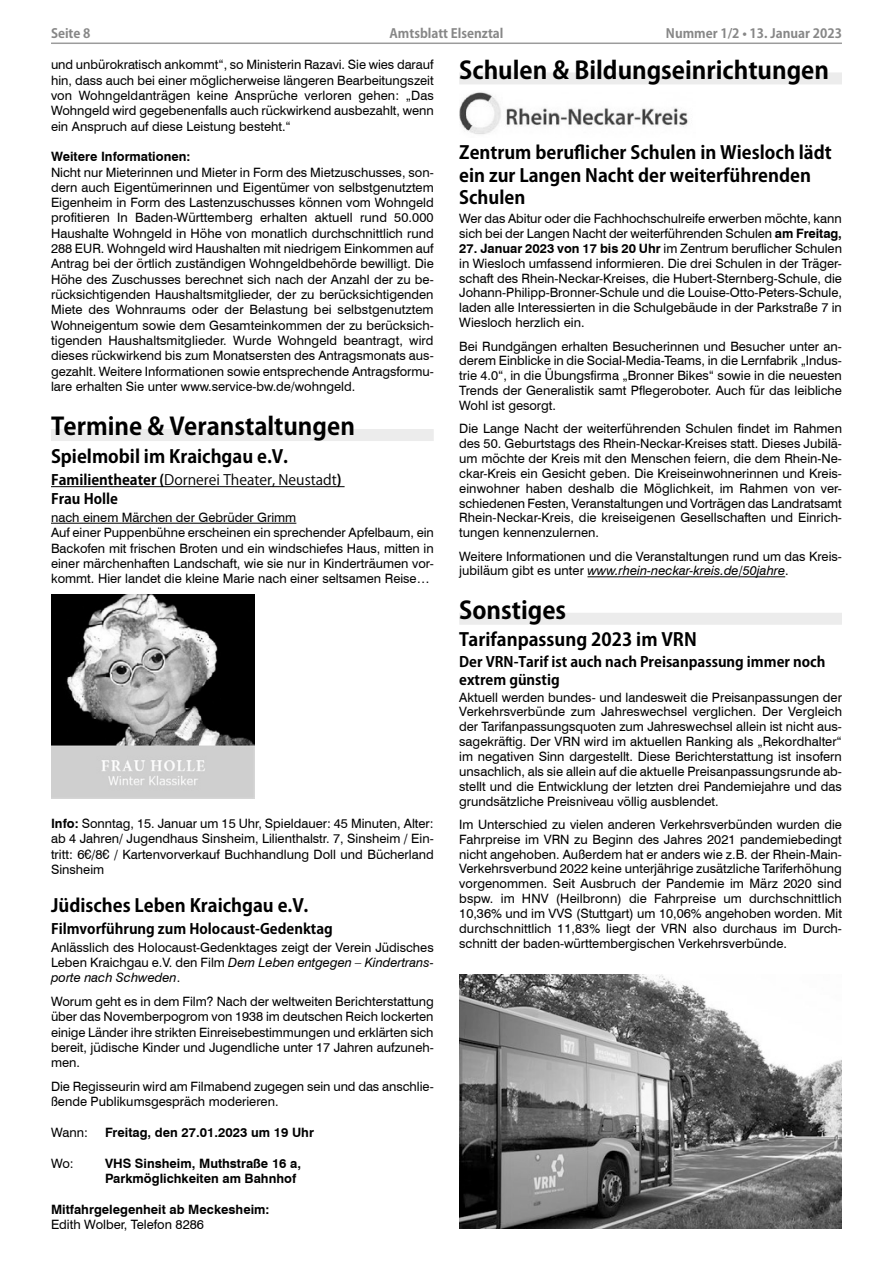
<style>
.page{position:relative;width:893px;height:1263px;background:#fff}
.page>*{position:absolute;margin:0;border:0;box-sizing:border-box;transform-origin:0 0}
.Überschrift_1_Kozuka{font:700 24px "Koz Go Pro";color:#000}
.Überschrift2_Kozuka{font:700 18px/22.5px "Koz Go Pro";color:#000}
.Überschrift_3_Kozuka{font:700 14.25px/17.2px "Koz Go Pro";color:#000}
.Überschrift_3_Kozuka-2{font:14.25px "Koz Go Pro";color:#000}
.Fließtext_8_5{font:12.9px/14.9px "Swiss 721 BT";color:#000;text-align:justify}
.Fließtext_8_5-2{font:700 12.9px "Swiss 721 BT";color:#000}
.t1{font:700 12.75px "Koz Go Pro";color:#878787}
.s1{font-weight:700}
.s2{font-style:italic}
</style>
<div class="page">
<hr style="left:51px;top:43px;width:791px;height:1px;background:#9c9c9c">
<div style="left:51px;top:429px;width:383px;height:12px;background:#ececec"></div>
<hr style="left:51px;top:486px;width:294px;height:1px;background:#000">
<hr style="left:51px;top:523px;width:245px;height:1px;background:#000">
<img style="left:51px;top:595px;width:204px;height:204px">
<div style="left:459px;top:72px;width:383px;height:12px;background:#ececec"></div>
<hr style="left:587px;top:576px;width:198px;height:1px;background:#000">
<div style="left:459px;top:613px;width:383px;height:12px;background:#ececec"></div>
<img style="left:459px;top:92px;width:229px;height:42px">
<img style="left:459px;top:974px;width:383px;height:255px">
<p class="t1" style="left:51px;top:25px;width:41px">Seite 8</p>
<p class="t1" style="left:389px;top:25px;width:116px">Amtsblatt Elsenztal</p>
<p class="t1" style="left:666px;top:25px;width:178px">Nummer 1/2 • 13. Januar 2023</p>
<p class="Fließtext_8_5" style="left:51px;top:57px;width:384px;line-height:15.3px">und unbürokratisch ankommt“, so Ministerin Razavi. Sie wies darauf hin, dass auch bei einer möglicherweise längeren Bearbeitungszeit von Wohngeldanträgen keine Ansprüche verloren gehen: „Das Wohngeld wird gegebenenfalls auch rückwirkend ausbezahlt, wenn ein Anspruch auf diese Leistung besteht.“</p>
<p class="Fließtext_8_5-2" style="left:51px;top:148px;width:141px">Weitere Informationen:</p>
<p class="Fließtext_8_5" style="left:51px;top:164px;width:384px;line-height:15.3px">Nicht nur Mieterinnen und Mieter in Form des Mietzuschusses, son&shy;dern auch Eigentümerinnen und Eigentümer von selbstgenutztem Eigenheim in Form des Lastenzuschusses können vom Wohngeld profitieren In Baden-Württemberg erhalten aktuell rund 50.000<br>Haushalte Wohngeld in Höhe von monatlich durchschnittlich rund 288 EUR. Wohngeld wird Haushalten mit niedrigem Einkommen auf Antrag bei der örtlich zuständigen Wohngeldbehörde bewilligt. Die Höhe des Zuschusses berechnet sich nach der Anzahl der zu be&shy;rücksichtigenden Haushaltsmitglieder, der zu berücksichtigenden Miete des Wohnraums oder der Belastung bei selbstgenutztem Wohneigentum sowie dem Gesamteinkommen der zu berücksich&shy;tigenden Haushaltsmitglieder. Wurde Wohngeld beantragt, wird dieses rückwirkend bis zum Monatsersten des Antragsmonats aus&shy;gezahlt. Weitere Informationen sowie entsprechende Antragsformu&shy;lare erhalten Sie unter www.service-bw.de/wohngeld.</p>
<p class="Überschrift_1_Kozuka" style="left:51px;top:411px;width:305px">Termine &amp; Veranstaltungen</p>
<p class="Überschrift2_Kozuka" style="left:51px;top:446px;width:238px">Spielmobil im Kraichgau e.V.</p>
<p class="Überschrift_3_Kozuka-2" style="left:51px;top:470px;width:292px"><span class="s1">Familientheater (</span>Dornerei Theater, Neustadt<span class="s1">)</span></p>
<p class="Überschrift_3_Kozuka" style="left:51px;top:491px;width:69px">Frau Holle</p>
<p class="Fließtext_8_5" style="left:51px;top:509px;width:247px">nach einem Märchen der Gebrüder Grimm</p>
<p class="Fließtext_8_5" style="left:51px;top:524px;width:384px;line-height:15.3px">Auf einer Puppenbühne erscheinen ein sprechender Apfelbaum, ein Backofen mit frischen Broten und ein windschiefes Haus, mitten in einer märchenhaften Landschaft, wie sie nur in Kinderträumen vor&shy;kommt. Hier landet die kleine Marie nach einer seltsamen Reise…</p>
<p class="Überschrift_1_Kozuka" style="left:459px;top:55px;width:371px">Schulen &amp; Bildungseinrichtungen</p>
<p class="Überschrift2_Kozuka" style="left:459px;top:142px;width:374px">Zentrum beruflicher Schulen in Wiesloch lädt ein zur Langen Nacht der weiterführenden<br>Schulen</p>
<p class="Fließtext_8_5" style="left:459px;top:211px;width:384px">Wer das Abitur oder die Fachhochschulreife erwerben möchte, kann sich bei der Langen Nacht der weiterführenden Schulen <span class="s1">am Freitag,</span></p>
<p class="Fließtext_8_5" style="left:459px;top:240px;width:384px"><span class="s1">27. Januar 2023 von 17 bis 20 Uhr</span> im Zentrum beruflicher Schulen in Wiesloch umfassend informieren. Die drei Schulen in der Träger&shy;schaft des Rhein-Neckar-Kreises, die Hubert-Sternberg-Schule, die Johann-Philipp-Bronner-Schule und die Louise-Otto-Peters-Schule, laden alle Interessierten in die Schulgebäude in der Parkstraße 7 in Wiesloch herzlich ein.</p>
<p class="Fließtext_8_5" style="left:459px;top:338px;width:384px">Bei Rundgängen erhalten Besucherinnen und Besucher unter an&shy;derem Einblicke in die Social-Media-Teams, in die Lernfabrik „Indus&shy;trie 4.0“, in die Übungsfirma „Bronner Bikes“ sowie in die neuesten Trends der Generalistik samt Pflegeroboter. Auch für das leibliche Wohl ist gesorgt.</p>
<p class="Fließtext_8_5" style="left:459px;top:421px;width:384px">Die Lange Nacht der weiterführenden Schulen findet im Rahmen des 50. Geburtstags des Rhein-Neckar-Kreises statt. Dieses Jubilä&shy;um möchte der Kreis mit den Menschen feiern, die dem Rhein-Ne&shy;ckar-Kreis ein Gesicht geben. Die Kreiseinwohnerinnen und Kreis&shy;einwohner haben deshalb die Möglichkeit, im Rahmen von ver&shy;schiedenen Festen, Veranstaltungen und Vorträgen das Landratsamt Rhein-Neckar-Kreis, die kreiseigenen Gesellschaften und Einrich&shy;tungen kennenzulernen.</p>
<p class="Fließtext_8_5" style="left:459px;top:548px;width:384px">Weitere Informationen und die Veranstaltungen rund um das Kreis&shy;jubiläum gibt es unter <span class="s2">www.rhein-neckar-kreis.de/50jahre</span>.</p>
<p class="Überschrift_1_Kozuka" style="left:459px;top:595px;width:108px">Sonstiges</p>
<p class="Überschrift2_Kozuka" style="left:459px;top:629px;width:239px">Tarifanpassung 2023 im VRN</p>
<p class="Überschrift_3_Kozuka" style="left:459px;top:654px;width:368px">Der VRN-Tarif ist auch nach Preisanpassung immer noch extrem günstig</p>
<p class="Fließtext_8_5" style="left:459px;top:689px;width:384px">Aktuell werden bundes- und landesweit die Preisanpassungen der Verkehrsverbünde zum Jahreswechsel verglichen. Der Vergleich der Tarifanpassungsquoten zum Jahreswechsel allein ist nicht aus&shy;sagekräftig. Der VRN wird im aktuellen Ranking als „Rekordhalter“ im negativen Sinn dargestellt. Diese Berichterstattung ist insofern unsachlich, als sie allein auf die aktuelle Preisanpassungsrunde ab&shy;stellt und die Entwicklung der letzten drei Pandemiejahre und das grundsätzliche Preisniveau völlig ausblendet.</p>
<p class="Fließtext_8_5" style="left:459px;top:816px;width:384px">Im Unterschied zu vielen anderen Verkehrsverbünden wurden die Fahrpreise im VRN zu Beginn des Jahres 2021 pandemiebedingt nicht angehoben. Außerdem hat er anders wie z.B. der Rhein-Main-Verkehrsverbund 2022 keine unterjährige zusätzliche Tariferhöhung vorgenommen. Seit Ausbruch der Pandemie im März 2020 sind bspw. im HNV (Heilbronn) die Fahrpreise um durchschnittlich 10,36% und im VVS (Stuttgart) um 10,06% angehoben worden. Mit durchschnittlich 11,83% liegt der VRN also durchaus im Durch&shy;schnitt der baden-württembergischen Verkehrsverbünde.</p>
<p class="Fließtext_8_5" style="left:51px;top:815px;width:384px;line-height:15.3px"><span class="s1">Info:</span> Sonntag, 15. Januar um 15 Uhr, Spieldauer: 45 Minuten, Alter: ab 4 Jahren/ Jugendhaus Sinsheim, Lilienthalstr. 7, Sinsheim / Ein&shy;tritt: 6€/8€ / Kartenvorverkauf Buchhandlung Doll und Bücherland Sinsheim</p>
<p class="Überschrift2_Kozuka" style="left:51px;top:895px;width:259px">Jüdisches Leben Kraichgau e.V.</p>
<p class="Überschrift_3_Kozuka" style="left:51px;top:921px;width:283px">Filmvorführung zum Holocaust-Gedenktag</p>
<p class="Fließtext_8_5" style="left:51px;top:939px;width:384px;line-height:15.3px">Anlässlich des Holocaust-Gedenktages zeigt der Verein Jüdisches Leben Kraichgau e.V. den Film <span class="s2">Dem Leben entgegen – Kindertrans&shy;porte nach Schweden</span>.</p>
<p class="Fließtext_8_5" style="left:51px;top:993px;width:384px;line-height:15.3px">Worum geht es in dem Film? Nach der weltweiten Berichterstattung über das Novemberpogrom von 1938 im deutschen Reich lockerten einige Länder ihre strikten Einreisebestimmungen und erklärten sich bereit, jüdische Kinder und Jugendliche unter 17 Jahren aufzuneh&shy;men.</p>
<p class="Fließtext_8_5" style="left:51px;top:1078px;width:384px;line-height:15.3px">Die Regisseurin wird am Filmabend zugegen sein und das anschlie&shy;ßende Publikumsgespräch moderieren.</p>
<p class="Fließtext_8_5" style="left:51px;top:1124px;width:38px">Wann:</p>
<p class="Fließtext_8_5-2" style="left:105px;top:1123px;width:210px">Freitag, den 27.01.2023 um 19 Uhr</p>
<p class="Fließtext_8_5" style="left:51px;top:1155px;width:24px">Wo:</p>
<p class="Fließtext_8_5-2" style="left:105px;top:1154px;width:198px">VHS Sinsheim, Muthstraße 16 a,</p>
<p class="Fließtext_8_5-2" style="left:105px;top:1169px;width:193px">Parkmöglichkeiten am Bahnhof</p>
<p class="Fließtext_8_5-2" style="left:51px;top:1200px;width:220px">Mitfahrgelegenheit ab Meckesheim:</p>
<p class="Fließtext_8_5" style="left:51px;top:1216px;width:154px">Edith Wolber, Telefon 8286</p>
</div>
